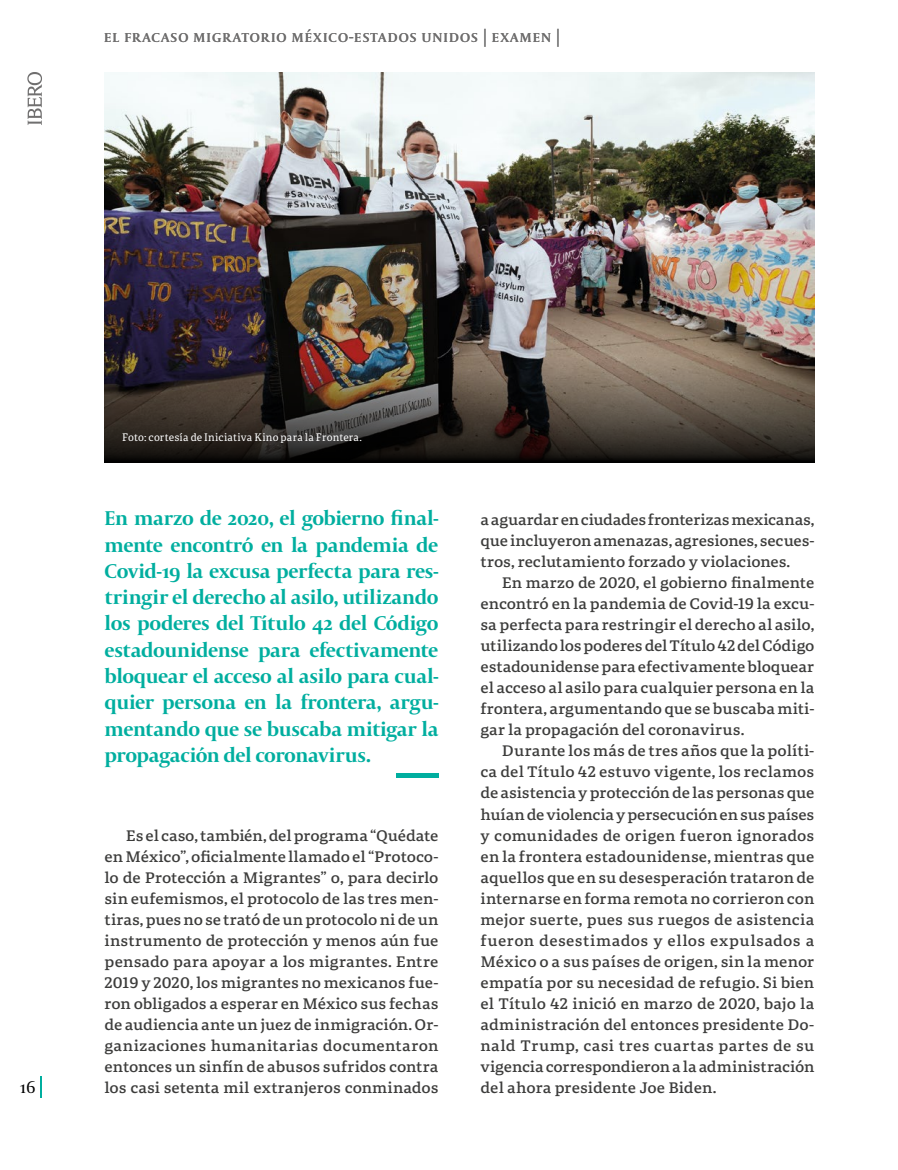
<style>
.page{position:relative;width:898px;height:1170px;background:#fff}
.page>*{position:absolute;margin:0;border:0;box-sizing:border-box;transform-origin:0 0}
.t1{font:700 21px/26.2px "Capitolium 2";letter-spacing:-.02em;color:#00ae9f;text-align:justify}
.t2{font:18px "Capitolium 2";letter-spacing:.025em;color:#706f6f}
.t3{font:18px "Capitolium 2";color:#000}
.t4{font:15px/21px "Portada Text Bk";letter-spacing:-.01em;color:#3c3c3b;text-align:justify}
.t5{font:10.5px "Portada";letter-spacing:.015em;color:#fff}
</style>
<div class="page">
<hr style="left:40px;top:1076px;width:2px;height:21px;background:#00ae9f">
<svg style="left:27px;top:72px;width:15px;height:53px"></svg>
<hr style="left:396px;top:773px;width:42px;height:4px;background:#00ae9f">
<img style="left:105px;top:72px;width:709px;height:285px">
<svg style="left:105px;top:357px;width:709px;height:105px;background:#413932"></svg>
<p class="t2" style="left:104px;top:24px;width:458px">el fracaso migratorio méxico-estados unidos | examen |</p>
<p class="t3" style="left:20px;top:1074px;width:17px">16</p>
<p class="t5" style="left:122px;top:430px;width:241px">Foto: cortesía de Iniciativa Kino para la Frontera.</p>
<p class="t1" style="left:105px;top:504px;width:335px">En marzo de 2020, el gobierno final&shy;mente encontró en la pandemia de Covid-19 la excusa perfecta para res&shy;tringir el derecho al asilo, utilizando los poderes del Título 42 del Código estadounidense para efectivamente bloquear el acceso al asilo para cual&shy;quier persona en la frontera, argu&shy;mentando que se buscaba mitigar la propagación del coronavirus.</p>
<p class="t4" style="left:105px;top:824px;width:335px;text-indent:21px">Es el caso, también, del programa “Quédate en México”, oficialmente llamado el “Protoco&shy;lo de Protección a Migrantes” o, para decirlo sin eufemismos, el protocolo de las tres men&shy;tiras, pues no se trató de un protocolo ni de un instrumento de protección y menos aún fue pensado para apoyar a los migrantes. Entre 2019 y 2020, los migrantes no mexicanos fue&shy;ron obligados a esperar en México sus fechas de audiencia ante un juez de inmigración. Or&shy;ganizaciones humanitarias documentaron entonces un sinfín de abusos sufridos contra los casi setenta mil extranjeros conminados</p>
<p class="t4" style="left:480px;top:509px;width:335px">a aguardar en ciudades fronterizas mexicanas, que incluyeron amenazas, agresiones, secues&shy;tros, reclutamiento forzado y violaciones.</p>
<p class="t4" style="left:480px;top:572px;width:335px;text-indent:21px">En marzo de 2020, el gobierno finalmente encontró en la pandemia de Covid-19 la excu&shy;sa perfecta para restringir el derecho al asilo, utilizando los poderes del Título 42 del Código estadounidense para efectivamente bloquear el acceso al asilo para cualquier persona en la frontera, argumentando que se buscaba miti&shy;gar la propagación del coronavirus.</p>
<p class="t4" style="left:480px;top:740px;width:335px;text-indent:21px">Durante los más de tres años que la políti&shy;ca del Título 42 estuvo vigente, los reclamos de asistencia y protección de las personas que huían de violencia y persecución en sus países y comunidades de origen fueron ignorados en la frontera estadounidense, mientras que aquellos que en su desesperación trataron de internarse en forma remota no corrieron con mejor suerte, pues sus ruegos de asistencia fueron desestimados y ellos expulsados a México o a sus países de origen, sin la menor empatía por su necesidad de refugio. Si bien el Título 42 inició en marzo de 2020, bajo la administración del entonces presidente Do&shy;nald Trump, casi tres cuartas partes de su vigencia correspondieron a la administración del ahora presidente Joe Biden.</p>
</div>
